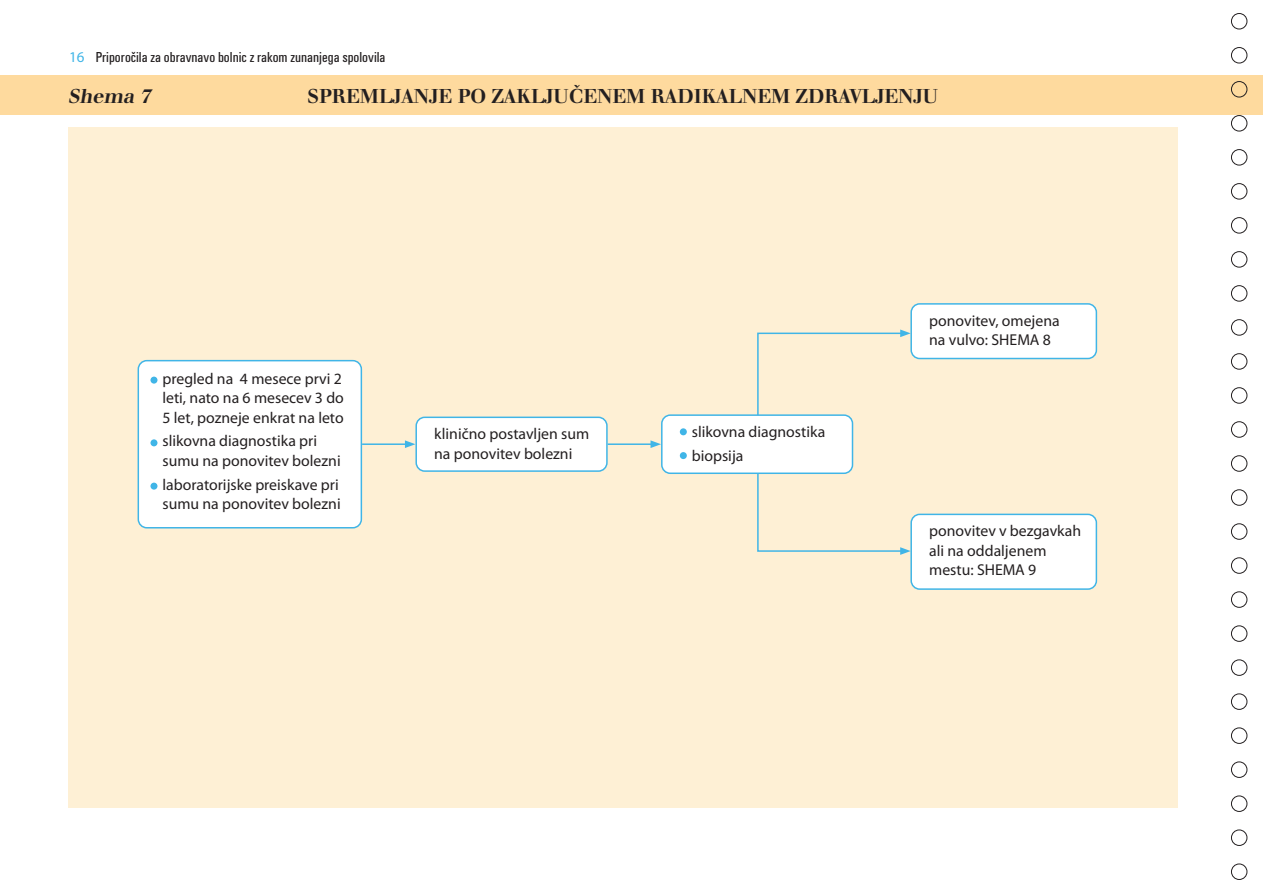
<style>
.page{position:relative;width:1263px;height:893px;background:#fff}
.page>*{position:absolute;margin:0;border:0;box-sizing:border-box;transform-origin:0 0}
.t1{font:500 21px "Walbaum Buc TEE";color:#231f20}
.t2{font:italic 500 21px "Walbaum Buc TEE";color:#231f20}
.t3{font:15.75px/19.5px "Myriad Pro";color:#231f20}
.t4{font:condensed 15px "Unitus TEE";color:#231f20}
.s1{font-family:"Myriad Pro";font-stretch:normal;color:#40b5e7}
</style>
<div class="page">
<div style="left:68px;top:128px;width:1110px;height:680px;background:#fef0d5"></div>
<div style="left:911px;top:304px;width:185px;height:54px;background:#fff;border-radius:9px"></div>
<div style="left:910px;top:303px;width:187px;height:56px;border:2px solid #40b5e7;border-radius:9px"></div>
<div style="left:911px;top:514px;width:185px;height:75px;background:#fff;border-radius:9px"></div>
<div style="left:910px;top:514px;width:187px;height:76px;border:2px solid #40b5e7;border-radius:9px"></div>
<div style="left:138px;top:361px;width:223px;height:167px;background:#fff;border-radius:9px"></div>
<div style="left:138px;top:360px;width:224px;height:168px;border:2px solid #40b5e7;border-radius:9px"></div>
<div style="left:416px;top:417px;width:191px;height:54px;background:#fff;border-radius:9px"></div>
<div style="left:415px;top:417px;width:193px;height:55px;border:2px solid #40b5e7;border-radius:9px"></div>
<div style="left:150px;top:377px;width:7px;height:7px;background:#40b5e7;border-radius:50%"></div>
<div style="left:150px;top:439px;width:7px;height:7px;background:#40b5e7;border-radius:50%"></div>
<div style="left:150px;top:483px;width:7px;height:7px;background:#40b5e7;border-radius:50%"></div>
<hr style="left:362px;top:443px;width:45px;height:2px;background:#40b5e7">
<svg style="left:405px;top:440px;width:10px;height:8px"></svg>
<hr style="left:608px;top:443px;width:45px;height:2px;background:#40b5e7">
<svg style="left:650px;top:440px;width:11px;height:8px"></svg>
<div style="left:757px;top:333px;width:146px;height:219px;border:2px solid #40b5e7"></div>
<svg style="left:900px;top:329px;width:11px;height:8px"></svg>
<svg style="left:900px;top:547px;width:11px;height:8px"></svg>
<div style="left:662px;top:415px;width:190px;height:58px;background:#fff;border-radius:9px"></div>
<div style="left:661px;top:414px;width:192px;height:60px;border:2px solid #40b5e7;border-radius:9px"></div>
<div style="left:680px;top:428px;width:7px;height:7px;background:#40b5e7;border-radius:50%"></div>
<div style="left:680px;top:452px;width:7px;height:7px;background:#40b5e7;border-radius:50%"></div>
<div style="left:0;top:75px;width:1263px;height:40px;background:#feda9e"></div>
<div style="left:1231px;top:13px;width:16px;height:16px;border:1px solid #231f20;border-radius:50%"></div>
<div style="left:1231px;top:47px;width:16px;height:16px;border:1px solid #231f20;border-radius:50%"></div>
<div style="left:1231px;top:81px;width:16px;height:16px;border:1px solid #231f20;border-radius:50%"></div>
<div style="left:1231px;top:115px;width:16px;height:16px;border:1px solid #231f20;border-radius:50%"></div>
<div style="left:1231px;top:149px;width:16px;height:16px;border:1px solid #231f20;border-radius:50%"></div>
<div style="left:1231px;top:183px;width:16px;height:16px;border:1px solid #231f20;border-radius:50%"></div>
<div style="left:1231px;top:217px;width:16px;height:16px;border:1px solid #231f20;border-radius:50%"></div>
<div style="left:1231px;top:251px;width:16px;height:16px;border:1px solid #231f20;border-radius:50%"></div>
<div style="left:1231px;top:285px;width:16px;height:17px;border:1px solid #231f20;border-radius:50%"></div>
<div style="left:1231px;top:319px;width:16px;height:17px;border:1px solid #231f20;border-radius:50%"></div>
<div style="left:1231px;top:353px;width:16px;height:17px;border:1px solid #231f20;border-radius:50%"></div>
<div style="left:1231px;top:387px;width:16px;height:17px;border:1px solid #231f20;border-radius:50%"></div>
<div style="left:1231px;top:421px;width:16px;height:17px;border:1px solid #231f20;border-radius:50%"></div>
<div style="left:1231px;top:455px;width:16px;height:17px;border:1px solid #231f20;border-radius:50%"></div>
<div style="left:1231px;top:489px;width:16px;height:17px;border:1px solid #231f20;border-radius:50%"></div>
<div style="left:1231px;top:523px;width:16px;height:17px;border:1px solid #231f20;border-radius:50%"></div>
<div style="left:1231px;top:557px;width:16px;height:17px;border:1px solid #231f20;border-radius:50%"></div>
<div style="left:1231px;top:591px;width:16px;height:17px;border:1px solid #231f20;border-radius:50%"></div>
<div style="left:1231px;top:625px;width:16px;height:17px;border:1px solid #231f20;border-radius:50%"></div>
<div style="left:1231px;top:659px;width:16px;height:17px;border:1px solid #231f20;border-radius:50%"></div>
<div style="left:1231px;top:693px;width:16px;height:17px;border:1px solid #231f20;border-radius:50%"></div>
<div style="left:1231px;top:727px;width:16px;height:17px;border:1px solid #231f20;border-radius:50%"></div>
<div style="left:1231px;top:761px;width:16px;height:17px;border:1px solid #231f20;border-radius:50%"></div>
<div style="left:1231px;top:795px;width:16px;height:17px;border:1px solid #231f20;border-radius:50%"></div>
<div style="left:1231px;top:830px;width:16px;height:16px;border:1px solid #231f20;border-radius:50%"></div>
<div style="left:1231px;top:864px;width:16px;height:16px;border:1px solid #231f20;border-radius:50%"></div>
<p class="t4" style="left:69px;top:49px;width:318px"><span class="s1">16</span> Priporočila za obravnavo bolnic z rakom zunanjega spolovila</p>
<h1 class="t2" style="left:68px;top:85px;width:88px">Shema 7</h1>
<h1 class="t1" style="left:308px;top:85px;width:632px">SPREMLJANJE PO ZAKLJUČENEM RADIKALNEM ZDRAVLJENJU</h1>
<p class="t3" style="left:162px;top:368px;width:183px">pregled na 4 mesece prvi 2 leti, nato na 6 mesecev 3 do<br>5 let, pozneje enkrat na leto</p>
<p class="t3" style="left:162px;top:431px;width:180px">slikovna diagnostika pri sumu na ponovitev bolezni</p>
<p class="t3" style="left:162px;top:474px;width:180px">laboratorijske preiskave pri sumu na ponovitev bolezni</p>
<p class="t3" style="left:434px;top:424px;width:156px">klinično postavljen sum na ponovitev bolezni</p>
<p class="t3" style="left:692px;top:419px;width:135px;line-height:23.7px">slikovna diagnostika biopsija</p>
<p class="t3" style="left:929px;top:310px;width:132px">ponovitev, omejena na vulvo: SHEMA 8</p>
<p class="t3" style="left:929px;top:521px;width:154px">ponovitev v bezgavkah ali na oddaljenem mestu: SHEMA 9</p>
</div>
